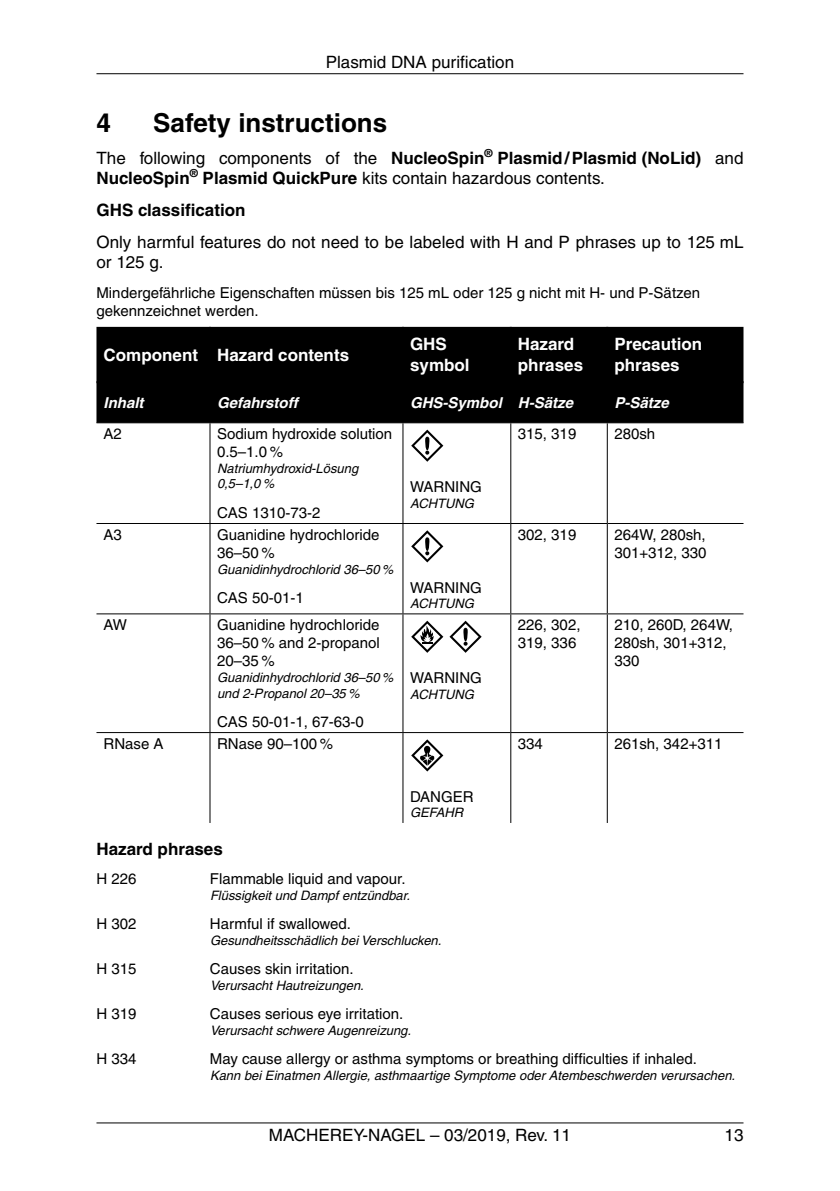
<style>
.page{position:relative;width:840px;height:1191px;background:#fff}
.page>*{position:absolute;margin:0;border:0;box-sizing:border-box;transform-origin:0 0}
.t1{font:700 26px "Helvetica LT Pro";color:#000}
.t2{font:17px/20.4px "Helvetica LT Pro";color:#000}
.t3{font:700 17px/20.4px "Helvetica LT Pro";color:#fff}
.t4{font:700 17px "Helvetica LT Pro";color:#000}
.t5{font:15px/18px "Helvetica LT Pro";color:#000}
.t6{font:italic 700 15px "Helvetica LT Pro";color:#fff}
.t7{font:italic 13px/15.6px "Helvetica LT Pro";color:#000}
.s1{font-weight:700}
</style>
<div class="page">
<hr style="left:96px;top:1122px;width:647px;height:1px;background:#000">
<hr style="left:96px;top:73px;width:647px;height:1px;background:#000">
<div style="left:96px;top:327px;width:647px;height:95px;background:#000"></div>
<hr style="left:209px;top:327px;width:2px;height:54px;background:#000">
<hr style="left:402px;top:327px;width:2px;height:54px;background:#000">
<hr style="left:509px;top:327px;width:2px;height:54px;background:#000">
<hr style="left:606px;top:327px;width:2px;height:54px;background:#000">
<hr style="left:96px;top:381px;width:114px;height:2px;background:#000">
<hr style="left:210px;top:381px;width:193px;height:2px;background:#000">
<hr style="left:403px;top:381px;width:107px;height:2px;background:#000">
<hr style="left:510px;top:381px;width:97px;height:2px;background:#000">
<hr style="left:607px;top:381px;width:136px;height:2px;background:#000">
<hr style="left:209px;top:383px;width:1px;height:39px;background:#000">
<hr style="left:402px;top:383px;width:1px;height:39px;background:#000">
<hr style="left:510px;top:383px;width:1px;height:39px;background:#000">
<hr style="left:606px;top:383px;width:1px;height:39px;background:#000">
<hr style="left:96px;top:422px;width:114px;height:1px;background:#000">
<hr style="left:210px;top:422px;width:193px;height:1px;background:#000">
<hr style="left:209px;top:423px;width:1px;height:100px;background:#000">
<hr style="left:403px;top:422px;width:107px;height:1px;background:#000">
<hr style="left:402px;top:423px;width:1px;height:100px;background:#000">
<hr style="left:510px;top:422px;width:97px;height:1px;background:#000">
<hr style="left:510px;top:423px;width:1px;height:100px;background:#000">
<hr style="left:607px;top:422px;width:136px;height:1px;background:#000">
<hr style="left:606px;top:423px;width:1px;height:100px;background:#000">
<hr style="left:96px;top:523px;width:114px;height:1px;background:#000">
<hr style="left:210px;top:523px;width:193px;height:1px;background:#000">
<hr style="left:209px;top:524px;width:1px;height:89px;background:#000">
<hr style="left:403px;top:523px;width:107px;height:1px;background:#000">
<hr style="left:402px;top:524px;width:1px;height:89px;background:#000">
<hr style="left:510px;top:523px;width:97px;height:1px;background:#000">
<hr style="left:510px;top:524px;width:1px;height:89px;background:#000">
<hr style="left:607px;top:523px;width:136px;height:1px;background:#000">
<hr style="left:606px;top:524px;width:1px;height:89px;background:#000">
<hr style="left:96px;top:613px;width:114px;height:1px;background:#000">
<hr style="left:210px;top:613px;width:193px;height:1px;background:#000">
<hr style="left:209px;top:614px;width:1px;height:118px;background:#000">
<hr style="left:403px;top:613px;width:107px;height:1px;background:#000">
<hr style="left:402px;top:614px;width:1px;height:118px;background:#000">
<hr style="left:510px;top:613px;width:97px;height:1px;background:#000">
<hr style="left:510px;top:614px;width:1px;height:118px;background:#000">
<hr style="left:607px;top:613px;width:136px;height:1px;background:#000">
<hr style="left:606px;top:614px;width:1px;height:118px;background:#000">
<hr style="left:96px;top:732px;width:114px;height:1px;background:#000">
<hr style="left:210px;top:732px;width:193px;height:1px;background:#000">
<hr style="left:209px;top:733px;width:1px;height:90px;background:#000">
<hr style="left:403px;top:732px;width:107px;height:1px;background:#000">
<hr style="left:402px;top:733px;width:1px;height:90px;background:#000">
<hr style="left:510px;top:732px;width:97px;height:1px;background:#000">
<hr style="left:510px;top:733px;width:1px;height:90px;background:#000">
<hr style="left:607px;top:732px;width:136px;height:1px;background:#000">
<hr style="left:606px;top:733px;width:1px;height:90px;background:#000">
<svg style="left:411px;top:429px;width:32px;height:33px"></svg>
<svg style="left:425px;top:437px;width:4px;height:13px"></svg>
<svg style="left:411px;top:530px;width:32px;height:32px"></svg>
<svg style="left:425px;top:537px;width:4px;height:14px"></svg>
<svg style="left:411px;top:620px;width:32px;height:33px"></svg>
<svg style="left:449px;top:620px;width:32px;height:33px"></svg>
<svg style="left:463px;top:628px;width:4px;height:13px"></svg>
<svg style="left:411px;top:739px;width:32px;height:32px"></svg>
<p class="t2" style="left:325px;top:51px;width:190px">Plasmid DNA purification</p>
<h1 class="t1" style="left:96px;top:107px;width:16px">4</h1>
<h1 class="t1" style="left:153px;top:107px;width:235px">Safety instructions</h1>
<p class="t2" style="left:96px;top:148px;width:648px">The following components of the <span class="s1">NucleoSpin</span><sup>®</sup> <span class="s1">Plasmid/Plasmid (NoLid)</span> and<br><span class="s1">NucleoSpin</span><sup>®</sup> <span class="s1">Plasmid QuickPure</span> kits contain hazardous contents.</p>
<p class="t4" style="left:96px;top:200px;width:150px">GHS classification</p>
<p class="t2" style="left:96px;top:231px;width:648px">Only harmful features do not need to be labeled with H and P phrases up to 125 mL or 125 g.</p>
<p class="t5" style="left:96px;top:283px;width:604px">Mindergefährliche Eigenschaften müssen bis 125 mL oder 125 g nicht mit H- und P-Sätzen gekennzeichnet werden.</p>
<p class="t3" style="left:103px;top:344px;width:247px">Component Hazard contents</p>
<p class="t3" style="left:410px;top:334px;width:61px">GHS symbol</p>
<p class="t3" style="left:517px;top:334px;width:67px">Hazard phrases</p>
<p class="t3" style="left:614px;top:334px;width:89px">Precaution phrases</p>
<p class="t6" style="left:103px;top:394px;width:42px">Inhalt</p>
<p class="t6" style="left:217px;top:394px;width:82px">Gefahrstoff</p>
<p class="t6" style="left:410px;top:394px;width:164px">GHS-Symbol H-Sätze</p>
<p class="t6" style="left:614px;top:394px;width:56px">P-Sätze</p>
<p class="t5" style="left:103px;top:425px;width:20px">A2</p>
<p class="t5" style="left:217px;top:425px;width:177px">Sodium hydroxide solution<br>0.5–1.0 %</p>
<p class="t7" style="left:217px;top:460px;width:143px">Natriumhydroxid-Lösung<br>0,5–1,0 %</p>
<p class="t5" style="left:217px;top:503px;width:105px">CAS 1310-73-2</p>
<p class="t5" style="left:517px;top:425px;width:60px">315, 319</p>
<p class="t5" style="left:614px;top:425px;width:42px">280sh</p>
<p class="t5" style="left:410px;top:477px;width:73px">WARNING</p>
<p class="t7" style="left:410px;top:495px;width:65px">ACHTUNG</p>
<p class="t5" style="left:103px;top:525px;width:20px">A3</p>
<p class="t5" style="left:217px;top:525px;width:164px">Guanidine hydrochloride<br>36–50 %</p>
<p class="t7" style="left:217px;top:561px;width:178px">Guanidinhydrochlorid 36–50 %</p>
<p class="t5" style="left:217px;top:588px;width:88px">CAS 50-01-1</p>
<p class="t5" style="left:103px;top:616px;width:25px">AW</p>
<p class="t5" style="left:217px;top:616px;width:164px;text-align:justify">Guanidine hydrochloride 36–50 % and 2-propanol 20–35 %</p>
<p class="t7" style="left:217px;top:669px;width:178px">Guanidinhydrochlorid 36–50 % und 2-Propanol 20–35 %</p>
<p class="t5" style="left:217px;top:712px;width:148px">CAS 50-01-1, 67-63-0</p>
<p class="t5" style="left:103px;top:734px;width:62px">RNase A</p>
<p class="t5" style="left:217px;top:734px;width:117px">RNase 90–100 %</p>
<p class="t5" style="left:410px;top:578px;width:73px">WARNING</p>
<p class="t7" style="left:410px;top:596px;width:65px">ACHTUNG</p>
<p class="t5" style="left:410px;top:668px;width:73px">WARNING</p>
<p class="t7" style="left:410px;top:686px;width:65px">ACHTUNG</p>
<p class="t5" style="left:410px;top:787px;width:65px">DANGER</p>
<p class="t7" style="left:410px;top:805px;width:55px">GEFAHR</p>
<p class="t5" style="left:517px;top:525px;width:60px">302, 319</p>
<p class="t5" style="left:614px;top:525px;width:94px">264W, 280sh,<br>301+312, 330</p>
<p class="t5" style="left:517px;top:616px;width:64px">226, 302,<br>319, 336</p>
<p class="t5" style="left:614px;top:616px;width:120px">210, 260D, 264W,<br>280sh, 301+312,<br>330</p>
<p class="t5" style="left:517px;top:734px;width:27px">334</p>
<p class="t5" style="left:614px;top:734px;width:109px">261sh, 342+311</p>
<p class="t4" style="left:96px;top:838px;width:128px">Hazard phrases</p>
<p class="t5" style="left:96px;top:869px;width:42px">H 226</p>
<p class="t5" style="left:210px;top:869px;width:197px">Flammable liquid and vapour.</p>
<p class="t7" style="left:210px;top:887px;width:201px">Flüssigkeit und Dampf entzündbar.</p>
<p class="t5" style="left:96px;top:914px;width:42px">H 302</p>
<p class="t5" style="left:210px;top:914px;width:143px">Harmful if swallowed.</p>
<p class="t7" style="left:210px;top:932px;width:233px">Gesundheitsschädlich bei Verschlucken.</p>
<p class="t5" style="left:96px;top:959px;width:42px">H 315</p>
<p class="t5" style="left:210px;top:959px;width:145px">Causes skin irritation.</p>
<p class="t7" style="left:210px;top:977px;width:155px">Verursacht Hautreizungen.</p>
<p class="t5" style="left:96px;top:1004px;width:42px">H 319</p>
<p class="t5" style="left:210px;top:1004px;width:195px">Causes serious eye irritation.</p>
<p class="t7" style="left:210px;top:1022px;width:202px">Verursacht schwere Augenreizung.</p>
<p class="t5" style="left:96px;top:1049px;width:42px">H 334</p>
<p class="t5" style="left:210px;top:1049px;width:488px">May cause allergy or asthma symptoms or breathing difficulties if inhaled.</p>
<p class="t7" style="left:210px;top:1067px;width:526px">Kann bei Einatmen Allergie, asthmaartige Symptome oder Atembeschwerden verursachen.</p>
<p class="t2" style="left:269px;top:1124px;width:303px">MACHEREY-NAGEL – 03/2019, Rev. 11</p>
<p class="t2" style="left:724px;top:1124px;width:20px">13</p>
</div>
